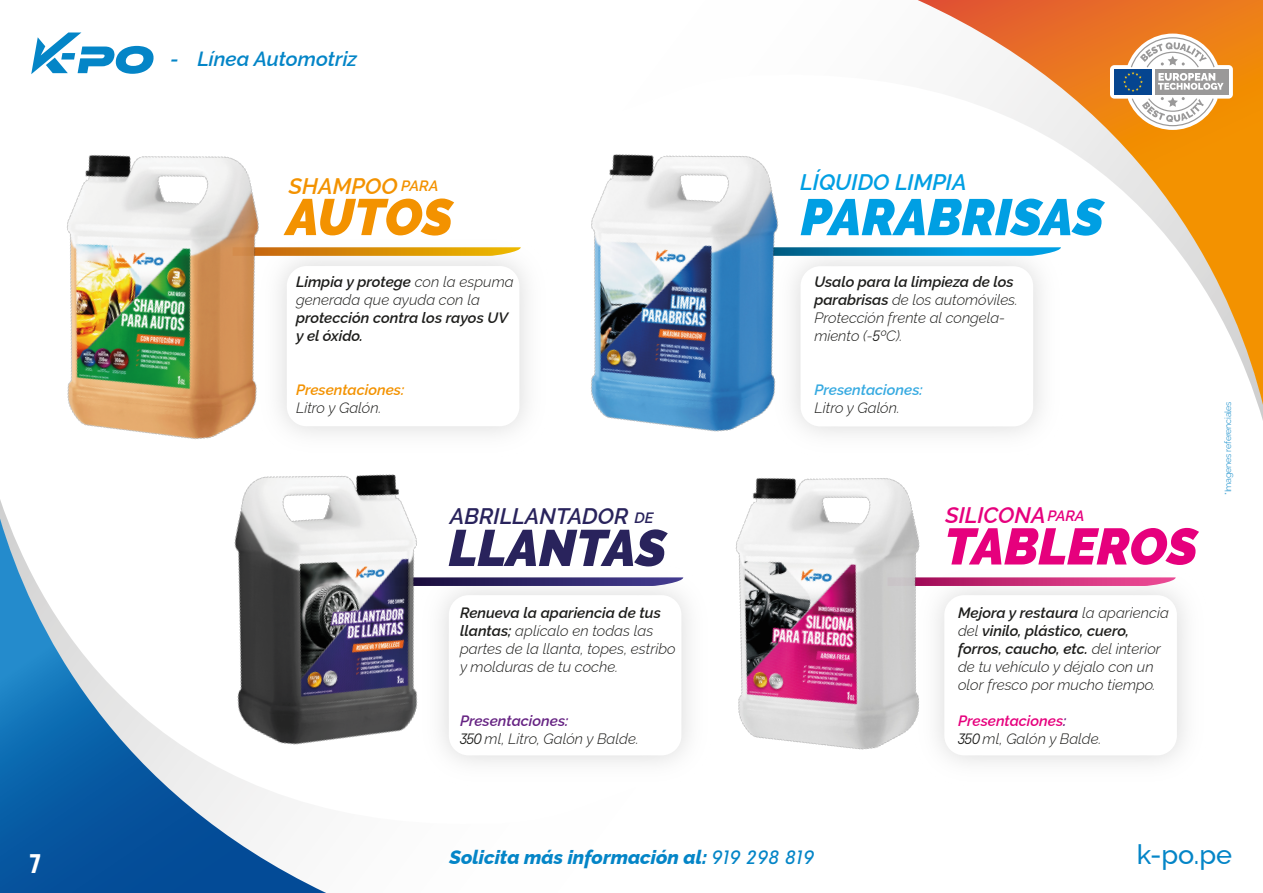
<style>
.page{position:relative;width:1263px;height:893px;background:#fff}
.page>*{position:absolute;margin:0;border:0;box-sizing:border-box;transform-origin:0 0}
.t1{font:italic 900 51.15px "Raleway";color:#009fe3}
.t2{font:italic 900 51.15px "Raleway";color:#e6007d}
.t3{font:italic 900 51.15px "Raleway";color:#29235c}
.t4{font:italic 900 51.15px "Raleway";letter-spacing:-.005em;color:#f39200}
.t5{font:500 27px "Raleway";color:#0485c7}
.t6{font:27px "MD Nichrome Test Dark";color:#fff}
.t7{font:italic 600 22.5px "Raleway";color:#29235c}
.t8{font:italic 600 22.5px "Raleway";color:#009fe3}
.t9{font:italic 600 22.5px "Raleway";color:#f39200}
.t10{font:italic 600 22.5px "Raleway";color:#e6007d}
.t11{font:italic 600 20.55px "Raleway";color:#0485c7}
.t12{font:italic 800 19.35px "Raleway";color:#0485c7}
.t13{font:italic 300 15px/18px "Raleway";color:#1d1d1b}
.t14{font:italic 300 15px/18px "Raleway";letter-spacing:-.005em;color:#1e1e1c}
.t15{font:italic 600 15px/18px "Raleway";color:#1d1d1b}
.t16{font:italic 600 15px "Raleway";color:#f39200}
.t17{font:italic 600 15px "Raleway";color:#37aae1}
.t18{font:italic 600 15px "Raleway";color:#e6007d}
.t19{font:italic 600 15px "Raleway";color:#29235c}
.t20{font:300 9px "Raleway";letter-spacing:-.03em;color:#0485c7}
.s1{font-size:15px}
.s2{font-weight:600}
.s3{font-family:"MD Nichrome Test"}
.s4{font-weight:600;color:#662383}
.s5{font-weight:600;color:#e6007d}
.s6{font-family:"MD Nichrome Test";font-weight:400}
</style>
<div class="page">
<svg style="left:31px;top:33px;width:123px;height:41px"></svg>
<svg style="left:0;top:518px;width:326px;height:375px"></svg>
<svg style="left:918px;top:0;width:345px;height:405px"></svg>
<svg style="left:1110px;top:34px;width:123px;height:96px"></svg>
<svg style="left:1183px;top:323px;width:11px;height:9px"></svg>
<img style="left:864px;top:212px;width:223px;height:221px">
<div style="left:800px;top:266px;width:233px;height:160px;background:#fff;border-radius:20px"></div>
<svg style="left:343px;top:247px;width:159px;height:9px"></svg>
<svg style="left:864px;top:247px;width:197px;height:9px;background:#179fd8"></svg>
<svg style="left:506px;top:577px;width:134px;height:9px"></svg>
<svg style="left:1012px;top:577px;width:164px;height:9px"></svg>
<img style="left:162px;top:426px;width:344px;height:374px">
<img style="left:640px;top:426px;width:372px;height:346px">
<img style="left:502px;top:154px;width:362px;height:336px">
<img style="left:67px;top:155px;width:276px;height:335px">
<h2 class="t6" style="left:30px;top:852px;width:12px">7</h2>
<h3 class="t11" style="left:170px;top:43px;width:188px">- Línea Automotriz</h3>
<h3 class="t9" style="left:289px;top:168px;width:151px">SHAMPOO <span class="s1">PARA</span></h3>
<h1 class="t4" style="left:287px;top:177px;width:168px">AUTOS</h1>
<p class="t13" style="left:296px;top:271px;width:219px"><span class="s2">Limpia y protege</span> con la espuma generada que ayuda con la</p>
<p class="t15" style="left:296px;top:307px;width:214px">protección contra los rayos UV y el óxido.</p>
<p class="t16" style="left:296px;top:378px;width:110px">Presentaciones:</p>
<p class="t13" style="left:296px;top:397px;width:87px">Litro y Galón.</p>
<h3 class="t8" style="left:800px;top:164px;width:168px">LÍQUIDO LIMPIA</h3>
<h1 class="t1" style="left:801px;top:177px;width:304px">PARABRISAS</h1>
<p class="t14" style="left:814px;top:271px;width:205px"><span class="s2">Usalo para la limpieza de los parabrisas</span> de los automóviles.<br>Protección frente al congela&shy;miento (-<span class="s3">5</span>ºC).</p>
<p class="t17" style="left:814px;top:378px;width:110px">Presentaciones:</p>
<p class="t13" style="left:814px;top:397px;width:87px">Litro y Galón.</p>
<h3 class="t10" style="left:945px;top:498px;width:102px">SILICONA</h3>
<h1 class="t2" style="left:944px;top:507px;width:255px">TABLEROS</h1>
<h3 class="t7" style="left:450px;top:499px;width:180px">ABRILLANTADOR</h3>
<h1 class="t3" style="left:449px;top:508px;width:219px">LLANTAS</h1>
<p class="t19" style="left:634px;top:506px;width:21px">DE</p>
<p class="t18" style="left:1047px;top:503px;width:39px">PARA</p>
<p class="t13" style="left:460px;top:602px;width:217px"><span class="s2">Renueva la apariencia de tus llantas;</span> aplícalo en todas las partes de la llanta, topes, estribo y molduras de tu coche.</p>
<p class="t13" style="left:460px;top:710px;width:180px"><span class="s4">Presentaciones:<br></span><span class="s3">350</span> ml, Litro, Galón y Balde.</p>
<p class="t13" style="left:958px;top:602px;width:212px"><span class="s2">Mejora y restaura</span> la apariencia del <span class="s2">vinilo, plástico, cuero, forros, caucho, etc.</span> del interior de tu vehículo y déjalo con un olor fresco por mucho tiempo.</p>
<p class="t13" style="left:958px;top:710px;width:145px"><span class="s5">Presentaciones</span><span class="s4">:<br></span><span class="s3">350</span> ml, Galón y Balde.</p>
<p class="t20" style="left:1221px;top:495px;width:95px;rotate:-90deg">*Imagenes referenciales</p>
<p class="t12" style="left:450px;top:842px;width:365px">Solicita más información al: <span class="s6">919 298 819</span></p>
<h2 class="t5" style="left:1137px;top:833px;width:97px">k-po.pe</h2>
</div>
